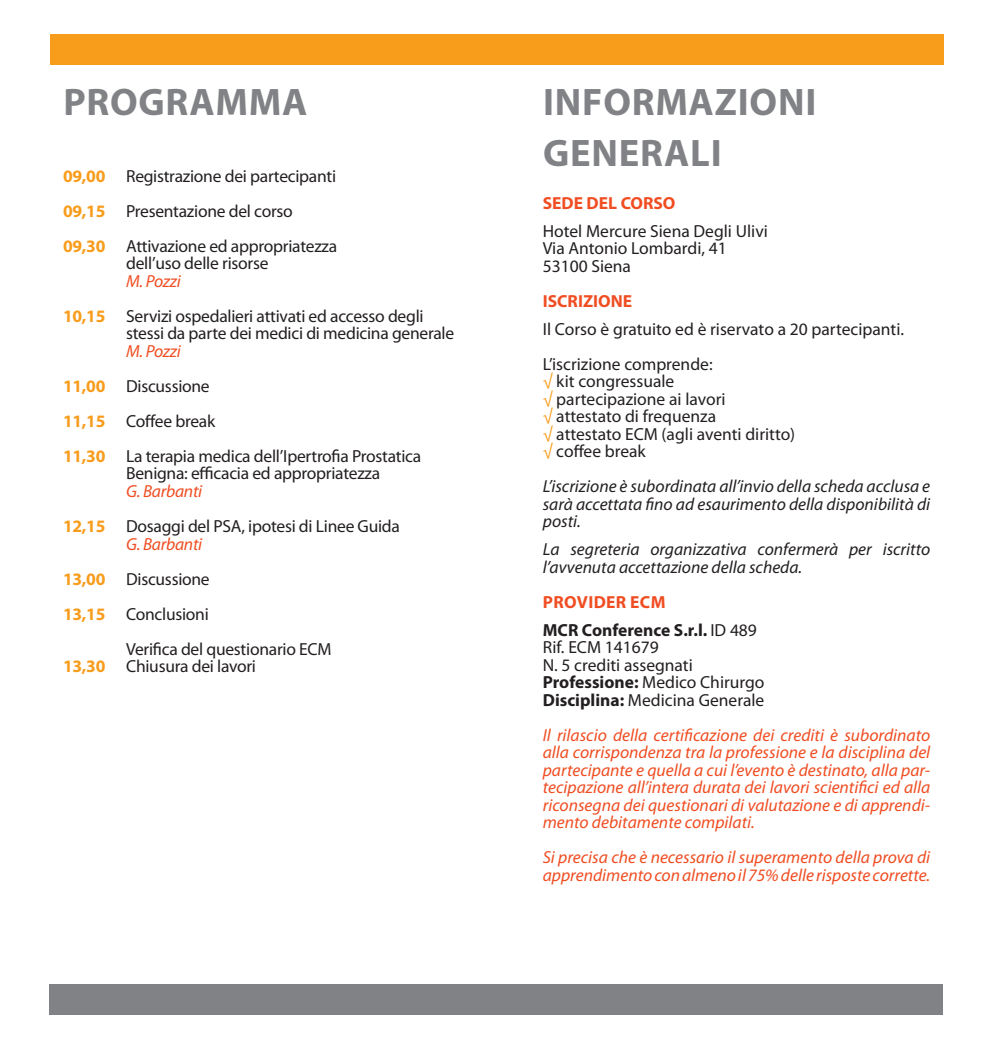
<style>
.page{position:relative;width:993px;height:1042px;background:#fff}
.page>*{position:absolute;margin:0;border:0;box-sizing:border-box;transform-origin:0 0}
.t1{font:700 38.5px "Myriad Pro";letter-spacing:.02em;color:#808285}
.t2{font:17.5px/17.5px "Myriad Pro";letter-spacing:-.015em;color:#231f20}
.t3{font:italic 17.5px/17.5px "Myriad Pro";color:#f04d22;text-align:justify}
.t4{font:italic 17.5px/17.5px "Myriad Pro";color:#231f20}
.t5{font:700 17.5px "Myriad Pro";color:#231f20}
.t6{font:700 17.5px "Myriad Pro";color:#f04d22}
.t7{font:700 17.5px "Myriad Pro";letter-spacing:.02em;color:#f04d22}
.s1{font-weight:700;color:#f89c1c}
.s2{color:#f89c1c}
.s3{font-weight:400}
.s4{font-weight:700}
</style>
<div class="page">
<div style="left:50px;top:984px;width:893px;height:30px;background:#808285"></div>
<div style="left:50px;top:34px;width:893px;height:30px;background:#f89c1c"></div>
<p class="t1" style="left:63px;top:77px;width:245px">PROGRAMMA</p>
<p class="t2" style="left:63px;top:167px;width:274px"><span class="s1">09,00</span> Registrazione dei partecipanti</p>
<p class="t2" style="left:63px;top:202px;width:231px"><span class="s1">09,15</span> Presentazione del corso</p>
<p class="t2" style="left:63px;top:237px;width:275px"><span class="s1">09,30</span> Attivazione ed appropriatezza</p>
<p class="t2" style="left:126px;top:254px;width:144px">dell’uso delle risorse</p>
<p class="t3" style="left:126px;top:272px;width:56px">M. Pozzi</p>
<p class="t2" style="left:126px;top:307px;width:329px;text-indent:-63px"><span class="s1">10,15</span> Servizi ospedalieri attivati ed accesso degli stessi da parte dei medici di medicina generale</p>
<p class="t3" style="left:126px;top:342px;width:56px">M. Pozzi</p>
<p class="t2" style="left:63px;top:377px;width:148px"><span class="s1">11,00</span> Discussione</p>
<p class="t2" style="left:63px;top:412px;width:154px"><span class="s1">11,15</span> Coffee break</p>
<p class="t2" style="left:126px;top:447px;width:296px;text-indent:-63px"><span class="s1">11,30</span> La terapia medica dell’Ipertrofia Prostatica<br>Benigna: efficacia ed appropriatezza</p>
<p class="t3" style="left:126px;top:482px;width:78px">G. Barbanti</p>
<p class="t2" style="left:63px;top:517px;width:338px"><span class="s1">12,15</span> Dosaggi del PSA, ipotesi di Linee Guida</p>
<p class="t3" style="left:126px;top:534px;width:78px">G. Barbanti</p>
<p class="t2" style="left:63px;top:569px;width:148px"><span class="s1">13,00</span> Discussione</p>
<p class="t2" style="left:63px;top:604px;width:147px"><span class="s1">13,15</span> Conclusioni</p>
<p class="t2" style="left:126px;top:639px;width:207px">Verifica del questionario ECM</p>
<p class="t2" style="left:63px;top:657px;width:194px"><span class="s1">13,30</span> Chiusura dei lavori</p>
<p class="t1" style="left:543px;top:77px;width:275px">INFORMAZIONI</p>
<p class="t1" style="left:543px;top:128px;width:180px">GENERALI</p>
<p class="t6" style="left:542px;top:191px;width:134px">SEDE DEL CORSO</p>
<p class="t2" style="left:542px;top:222px;width:226px">Hotel Mercure Siena Degli Ulivi</p>
<p class="t2" style="left:542px;top:239px;width:185px">Via Antonio Lombardi, 41</p>
<p class="t2" style="left:542px;top:257px;width:90px">53100 Siena</p>
<p class="t6" style="left:542px;top:289px;width:91px">ISCRIZIONE</p>
<p class="t2" style="left:542px;top:320px;width:362px">Il Corso è gratuito ed è riservato a 20 partecipanti.</p>
<p class="t2" style="left:542px;top:355px;width:171px">L’iscrizione comprende:</p>
<p class="t2" style="left:542px;top:372px;width:133px"><span class="s2">√</span> kit congressuale</p>
<p class="t2" style="left:542px;top:390px;width:184px"><span class="s2">√</span> partecipazione ai lavori</p>
<p class="t2" style="left:542px;top:407px;width:175px"><span class="s2">√</span> attestato di frequenza</p>
<p class="t2" style="left:542px;top:425px;width:254px"><span class="s2">√</span> attestato ECM (agli aventi diritto)</p>
<p class="t2" style="left:542px;top:442px;width:105px"><span class="s2">√</span> coffee break</p>
<p class="t4" style="left:542px;top:477px;width:389px">L’iscrizione è subordinata all’invio della scheda acclusa e</p>
<p class="t4" style="left:542px;top:495px;width:389px">sarà accettata fino ad esaurimento della disponibilità di posti.</p>
<p class="t4" style="left:542px;top:540px;width:389px">La segreteria organizzativa confermerà per iscritto</p>
<p class="t4" style="left:542px;top:558px;width:261px">l’avvenuta accettazione della scheda.</p>
<p class="t7" style="left:542px;top:590px;width:124px">PROVIDER ECM</p>
<p class="t5" style="left:542px;top:618px;width:216px">MCR Conference S.r.l. <span class="s3">ID 489</span></p>
<p class="t2" style="left:542px;top:638px;width:117px">Rif. ECM 141679</p>
<p class="t2" style="left:542px;top:656px;width:151px">N. 5 crediti assegnati</p>
<p class="t2" style="left:542px;top:673px;width:223px"><span class="s4">Professione:</span> Medico Chirurgo</p>
<p class="t2" style="left:542px;top:691px;width:223px"><span class="s4">Disciplina:</span> Medicina Generale</p>
<p class="t3" style="left:542px;top:726px;width:389px">Il rilascio della certificazione dei crediti è subordinato alla corrispondenza tra la professione e la disciplina del partecipante e quella a cui l’evento è destinato, alla par&shy;tecipazione all’intera durata dei lavori scientifici ed alla riconsegna dei questionari di valutazione e di apprendi&shy;mento debitamente compilati.</p>
<p class="t3" style="left:542px;top:848px;width:389px">Si precisa che è necessario il superamento della prova di apprendimento con almeno il 75% delle risposte corrette.</p>
</div>
